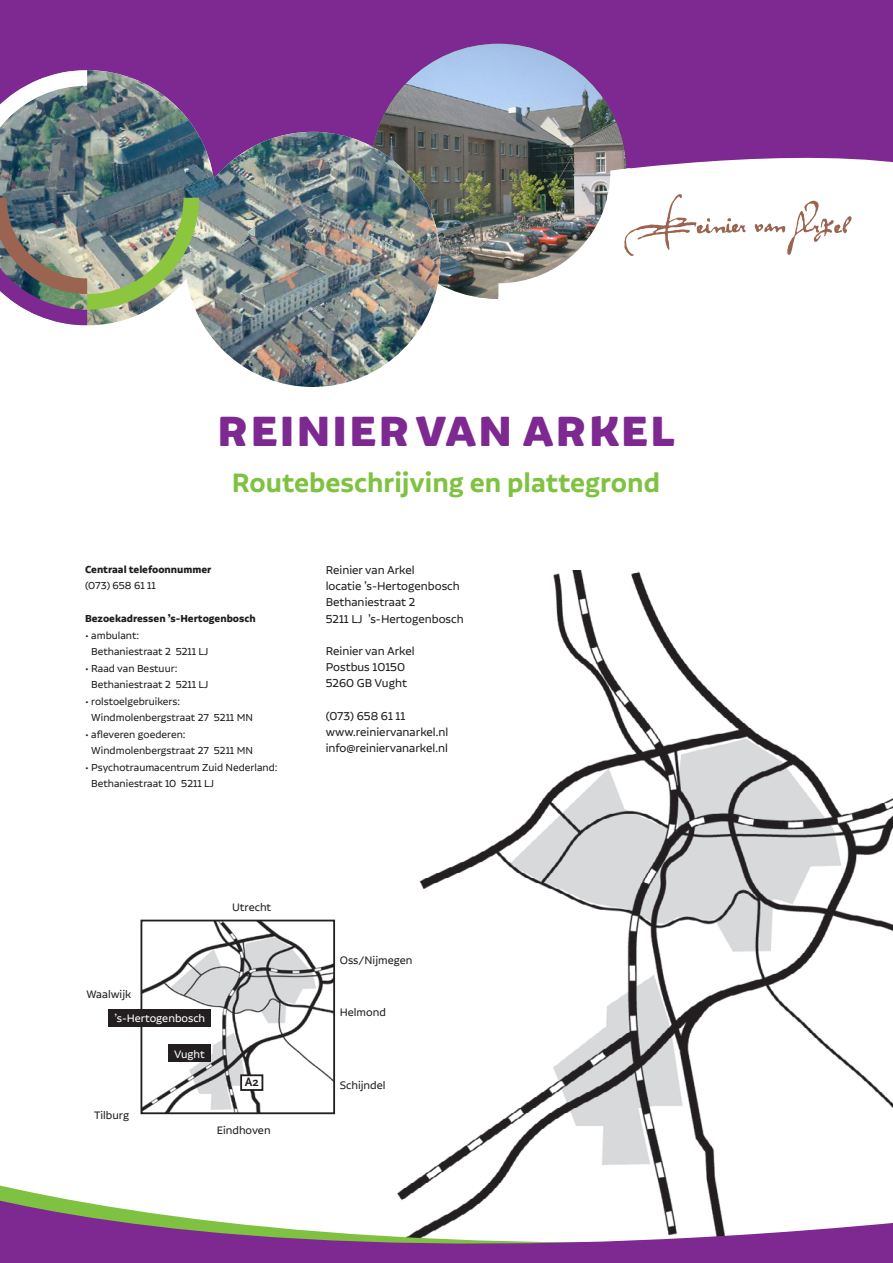
<style>
.page{position:relative;width:893px;height:1263px;background:#fff}
.page>*{position:absolute;margin:0;border:0;box-sizing:border-box;transform-origin:0 0}
.t1{font:900 45px "Brocha";letter-spacing:.02em;color:#7d2991}
.t2{font:600 31.5px "Alvar Pro";color:#7fc241}
.t3{font:13.5px "Alvar Pro";color:#231f20}
.t4{font:12.75px "Alvar Pro";color:#231f20}
.t5{font:12.75px "Alvar Pro";color:#fff}
.t6{font:700 12.75px "Scala Sans";color:#231f20}
.t7{font:12px/16.5px "Alvar Essential";color:#231f20}
.t8{font:700 12px "Alvar Essential";color:#231f20}
</style>
<div class="page">
<img style="left:413px;top:570px;width:480px;height:612px">
<div style="left:0;top:0;width:893px;height:168px;background:#7d2991"></div>
<img style="left:371px;top:44px;width:255px;height:255px;border-radius:128px">
<svg style="left:0;top:1182px;width:719px;height:16px"></svg>
<svg style="left:0;top:1198px;width:893px;height:65px"></svg>
<img style="left:79px;top:70px;width:361px;height:317px">
<img style="left:0;top:70px;width:199px;height:255px">
<img style="left:143px;top:923px;width:189px;height:188px">
<div style="left:140px;top:920px;width:195px;height:194px;border:2px solid #231f20"></div>
<div style="left:109px;top:1009px;width:102px;height:18px;background:#231f20"></div>
<div style="left:168px;top:1045px;width:43px;height:17px;background:#231f20"></div>
<div style="left:241px;top:1075px;width:21px;height:15px;background:#fff"></div>
<div style="left:240px;top:1074px;width:23px;height:17px;border:2px solid #231f20"></div>
<img style="left:498px;top:168px;width:354px;height:131px">
<p class="t1" style="left:217px;top:403px;width:460px">REINIER VAN ARKEL</p>
<p class="t2" style="left:232px;top:465px;width:430px">Routebeschrijving en plattegrond</p>
<p class="t8" style="left:85px;top:562px;width:128px">Centraal telefoonnummer</p>
<p class="t7" style="left:85px;top:577px;width:72px">(073) 658 61 11</p>
<p class="t8" style="left:85px;top:612px;width:172px">Bezoekadressen ’s-Hertogenbosch</p>
<p class="t7" style="left:91px;top:627px;width:119px;text-indent:-6px">• ambulant:<br>Bethaniestraat 2 5211 LJ</p>
<p class="t7" style="left:91px;top:660px;width:119px;text-indent:-6px">• Raad van Bestuur:<br>Bethaniestraat 2 5211 LJ</p>
<p class="t7" style="left:91px;top:693px;width:163px;text-indent:-6px">• rolstoelgebruikers:<br>Windmolenbergstraat 27 5211 MN</p>
<p class="t7" style="left:91px;top:726px;width:163px;text-indent:-6px">• afleveren goederen:<br>Windmolenbergstraat 27 5211 MN</p>
<p class="t7" style="left:91px;top:759px;width:188px;text-indent:-6px">• Psychotraumacentrum Zuid Nederland:<br>Bethaniestraat 10 5211 LJ</p>
<p class="t4" style="left:232px;top:900px;width:41px">Utrecht</p>
<p class="t4" style="left:86px;top:987px;width:46px">Waalwijk</p>
<p class="t5" style="left:115px;top:1011px;width:92px">’s-Hertogenbosch</p>
<p class="t5" style="left:174px;top:1047px;width:32px">Vught</p>
<p class="t4" style="left:94px;top:1108px;width:36px">Tilburg</p>
<p class="t6" style="left:245px;top:1074px;width:15px">A2</p>
<p class="t4" style="left:217px;top:1123px;width:55px">Eindhoven</p>
<p class="t3" style="left:326px;top:563px;width:91px">Reinier van Arkel</p>
<p class="t3" style="left:326px;top:579px;width:136px">locatie ’s-Hertogenbosch</p>
<p class="t3" style="left:326px;top:595px;width:91px">Bethaniestraat 2</p>
<p class="t3" style="left:326px;top:611px;width:139px">5211 LJ ’s-Hertogenbosch</p>
<p class="t3" style="left:326px;top:644px;width:91px">Reinier van Arkel</p>
<p class="t3" style="left:326px;top:660px;width:81px">Postbus 10150</p>
<p class="t3" style="left:326px;top:676px;width:83px">5260 GB Vught</p>
<p class="t3" style="left:326px;top:709px;width:81px">(073) 658 61 11</p>
<p class="t3" style="left:326px;top:725px;width:124px">www.reiniervanarkel.nl</p>
<p class="t3" style="left:326px;top:741px;width:124px">info@reiniervanarkel.nl</p>
<p class="t4" style="left:340px;top:953px;width:74px">Oss/Nijmegen</p>
<p class="t4" style="left:340px;top:1005px;width:48px">Helmond</p>
<p class="t4" style="left:340px;top:1079px;width:47px">Schijndel</p>
</div>
